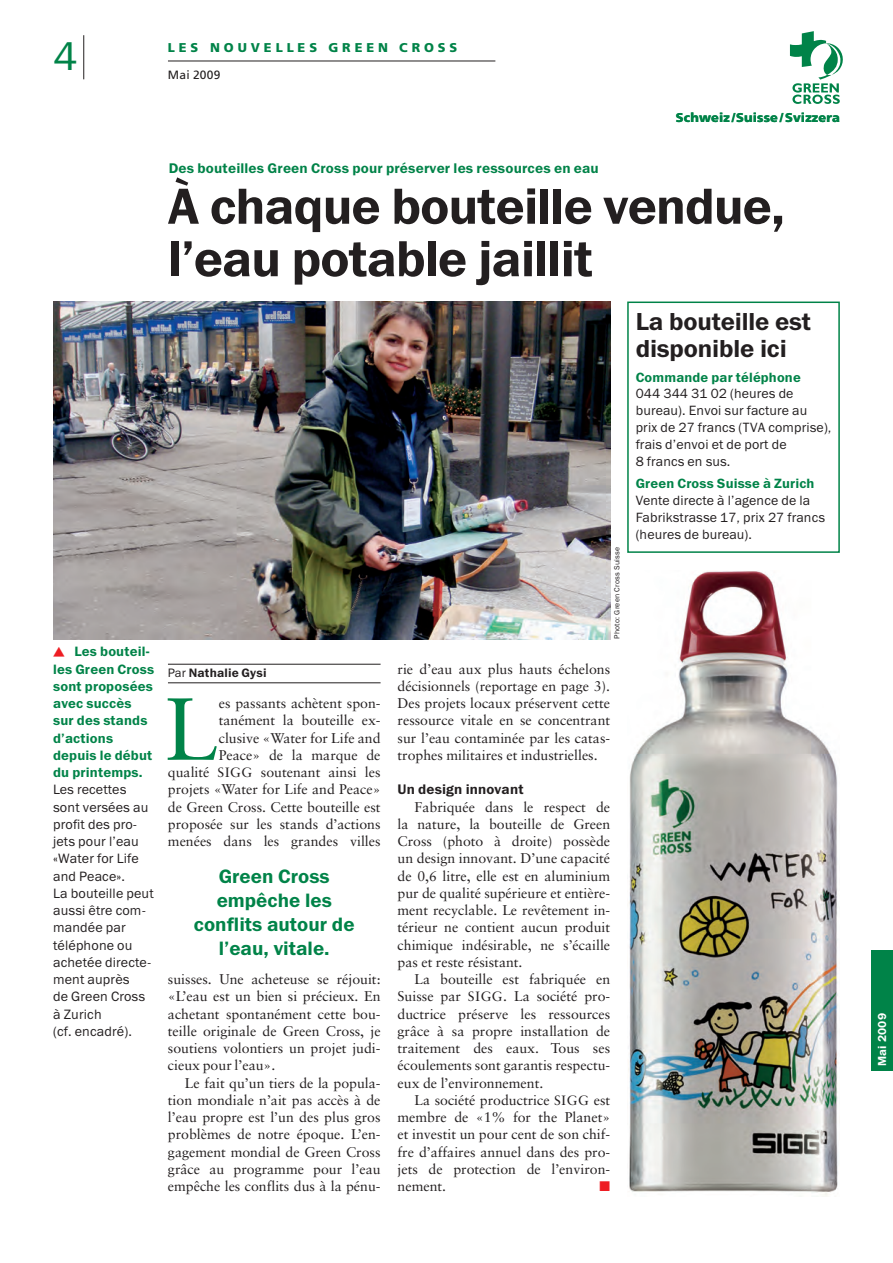
<style>
.page{position:relative;width:893px;height:1263px;background:#fff}
.page>*{position:absolute;margin:0;border:0;box-sizing:border-box;transform-origin:0 0}
.t1{font:88.2px "Sabon";color:#008348}
.t2{font:51px/52.5px "Franklin Gothic Demi T";letter-spacing:-.02em;color:#231f20}
.t3{font:40.5px "Franklin Gothic Book T";color:#008348}
.t4{font:24.75px/27px "Franklin Gothic Demi T";letter-spacing:-.005em;color:#231f20}
.t5{font:19.5px/24px "Franklin Gothic Demi T";color:#008348;text-align:center}
.t6{font:14.1px/17.2px "Sabon";color:#231f20;text-align:justify}
.t7{font:14.1px "Franklin Gothic Demi T";letter-spacing:.01em;color:#008348}
.t8{font:13.95px "Franklin Gothic Demi T";letter-spacing:.01em;color:#231f20}
.t9{font:13.95px "Zapf Dingbats ITC";color:#ee1d23}
.t10{font:13.65px/17.2px "Franklin Gothic Book T";letter-spacing:.01em;color:#231f20}
.t11{font:13.65px/17.2px "Franklin Gothic Demi T";letter-spacing:.01em;color:#008348}
.t12{font:13.5px/16.8px "Franklin Gothic Book T";letter-spacing:.01em;color:#231f20}
.t13{font:13.5px "Franklin Gothic Demi T";letter-spacing:.01em;color:#008348}
.t14{font:900 12.75px "Frutiger";letter-spacing:.01em;color:#008348}
.t15{font:900 12.75px "Frutiger";letter-spacing:.305em;color:#008348}
.t16{font:12.3px "Franklin Gothic Demi T";letter-spacing:.01em;color:#231f20}
.t17{font:12px "Frutiger";letter-spacing:.015em;color:#231f20}
.t18{font:11.7px "Franklin Gothic Demi T";letter-spacing:.02em;color:#fff}
.t19{font:7.5px "Franklin Gothic Book T";letter-spacing:.035em;color:#231f20}
.s1{font-family:"Franklin Gothic Book T"}
.s2{font-size:13.5px}
</style>
<div class="page">
<hr style="left:168px;top:61px;width:327px;height:1px;background:#231f20">
<svg style="left:790px;top:31px;width:53px;height:73px"></svg>
<hr style="left:83px;top:35px;width:1px;height:44px;background:#231f20">
<img style="left:53px;top:302px;width:557px;height:337px">
<div style="left:872px;top:950px;width:21px;height:120px;background:#008348"></div>
<hr style="left:168px;top:664px;width:213px;height:1px;background:#231f20">
<hr style="left:168px;top:682px;width:213px;height:1px;background:#231f20">
<div style="left:627px;top:302px;width:213px;height:251px;border:2px solid #008348"></div>
<img style="left:628px;top:571px;width:210px;height:625px">
<h3 class="t3" style="left:53px;top:42px;width:26px">4</h3>
<p class="t15" style="left:168px;top:43px;width:291px">LES NOUVELLES GREEN CROSS</p>
<p class="t17" style="left:168px;top:70px;width:54px">Mai 2009</p>
<p class="t14" style="left:676px;top:112px;width:166px">Schweiz/Suisse/Svizzera</p>
<p class="t11" style="left:53px;top:644px;width:103px;text-indent:21px">Les bouteil&shy;les Green Cross sont proposées avec succès sur des stands d’actions depuis le début du printemps.</p>
<p class="t10" style="left:53px;top:782px;width:102px">Les recettes sont versées au profit des pro&shy;jets pour l’eau «Water for Life and Peace».<br>La bouteille peut aussi être com&shy;mandée par téléphone ou achetée directe&shy;ment auprès<br>de Green Cross à Zurich<br>(cf. encadré).</p>
<p class="t7" style="left:169px;top:164px;width:432px">Des bouteilles Green Cross pour préserver les ressources en eau</p>
<h2 class="t2" style="left:168px;top:185px;width:619px">À chaque bouteille vendue, l’eau potable jaillit</h2>
<p class="t16" style="left:168px;top:669px;width:100px"><span class="s1">Par</span> Nathalie Gysi</p>
<p class="t6" style="left:168px;top:696px;width:214px;text-align:right">es passants achètent spon&shy;tanément la bouteille ex -<br>clusive «Water for Life and<br>Peace» de la marque de<br>qualité <span class="s2">SIGG</span> soutenant ainsi les projets «Water for Life and Peace» de Green Cross. Cette bouteille est proposée sur les stands d’actions menées dans les grandes villes</p>
<h1 class="t1" style="left:165px;top:692px;width:55px">L</h1>
<h3 class="t5" style="left:194px;top:866px;width:162px">Green Cross empêche les conflits autour de l’eau, vitale.</h3>
<p class="t6" style="left:168px;top:972px;width:214px">suisses. Une acheteuse se réjouit: «L’eau est un bien si précieux. En achetant spontanément cette bou&shy;teille originale de Green Cross, je soutiens volontiers un projet judi&shy;cieux pour l’eau».</p>
<p class="t6" style="left:168px;top:1075px;width:214px;text-indent:17px">Le fait qu’un tiers de la popula - tion mondiale n’ait pas accès à de l’eau propre est l’un des plus gros problèmes de notre époque. L’en - gagement mondial de Green Cross grâce au programme pour l’eau empêche les conflits dus à la pénu-</p>
<p class="t19" style="left:614px;top:639px;width:94px;rotate:-90deg">Photo: Green Cross Suisse</p>
<p class="t6" style="left:398px;top:661px;width:214px">rie d’eau aux plus hauts échelons décisionnels (reportage en page 3).<br>Des projets locaux préservent cette ressource vitale en se concentrant sur l’eau contaminée par les catas - trophes militaires et industrielles.</p>
<p class="t8" style="left:398px;top:785px;width:128px">Un design innovant</p>
<p class="t6" style="left:398px;top:799px;width:214px;text-indent:17px">Fabriquée dans le respect de la nature, la bouteille de Green Cross (photo à droite) possède un design innovant. D’une capacité de 0,6 litre, elle est en aluminium pur de qualité supérieure et entière&shy;ment recyclable. Le revêtement in&shy;térieur ne contient aucun produit chimique indésirable, ne s’écaille pas et reste résistant.</p>
<p class="t6" style="left:398px;top:972px;width:214px;text-indent:17px">La bouteille est fabriquée en Suisse par <span class="s2">SIGG</span>. La société pro&shy;ductrice préserve les ressources grâce à sa propre installation de traitement des eaux. Tous ses écoulements sont garantis respectu&shy;eux de l’environnement.</p>
<p class="t6" style="left:398px;top:1092px;width:214px;text-indent:17px">La société productrice <span class="s2">SIGG</span> est membre de «1% for the Planet» et investit un pour cent de son chif&shy;fre d’affaires annuel dans des pro&shy;jets de protection de l’environ - nement.</p>
<p class="t9" style="left:600px;top:1181px;width:12px">■</p>
<h3 class="t4" style="left:636px;top:310px;width:177px">La bouteille est disponible ici</h3>
<p class="t13" style="left:636px;top:372px;width:167px">Commande par téléphone</p>
<p class="t12" style="left:636px;top:387px;width:197px">044 344 31 02 (heures de bureau). Envoi sur facture au prix de 27 francs (TVA comprise), frais d’envoi et de port de<br>8 francs en sus.</p>
<p class="t13" style="left:636px;top:479px;width:180px">Green Cross Suisse à Zurich</p>
<p class="t12" style="left:636px;top:493px;width:191px">Vente directe à l’agence de la<br>Fabrikstrasse 17, prix 27 francs (heures de bureau).</p>
<p class="t18" style="left:878px;top:1066px;width:54px;rotate:-90deg">Mai 2009</p>
</div>
